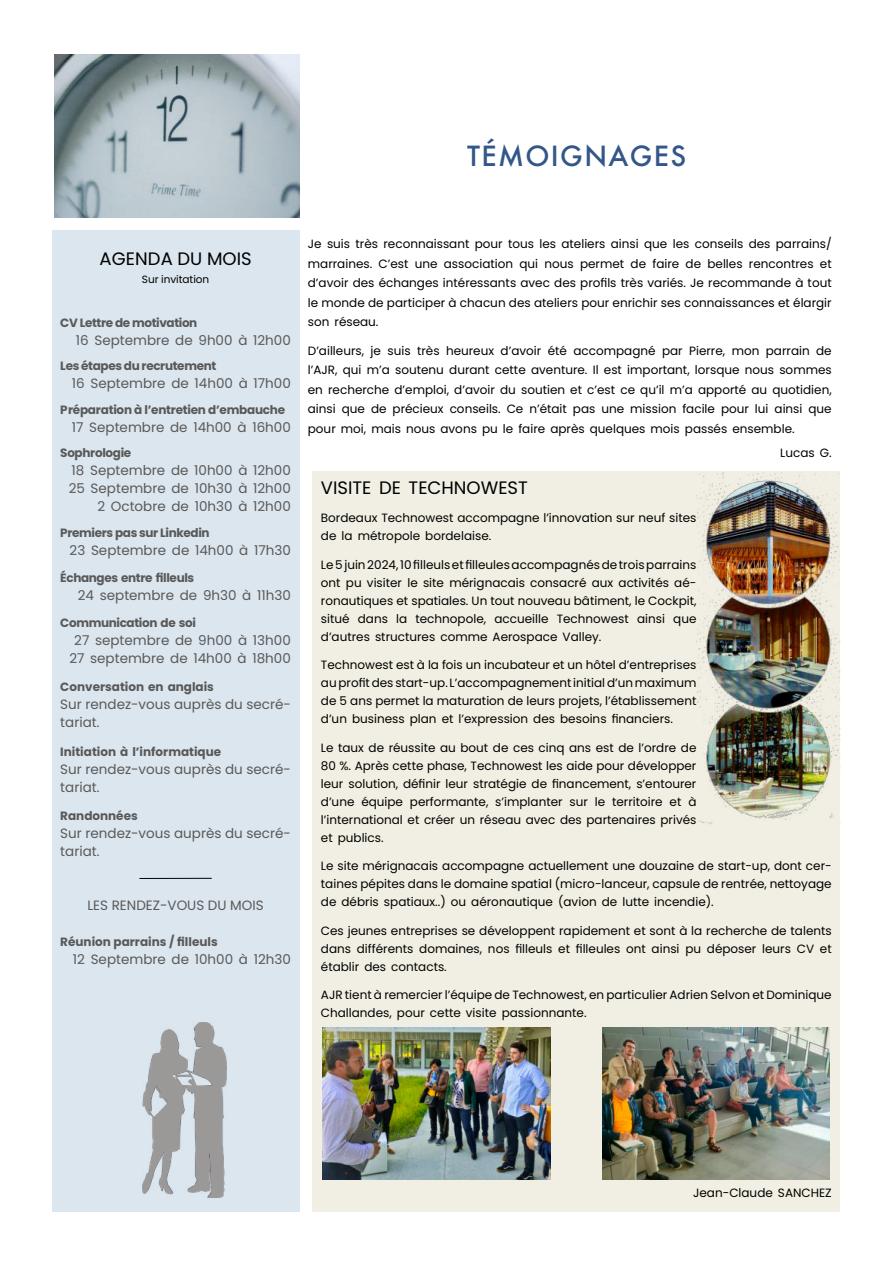
<style>
.page{position:relative;width:893px;height:1263px;background:#fff}
.page>*{position:absolute;margin:0;border:0;box-sizing:border-box;transform-origin:0 0}
.t1{font:500 27px "Futura";letter-spacing:.05em;color:#325788}
.t2{font:18px "Poppins";color:#000}
.t3{font:13.5px/18px "Poppins";color:#5a5958}
.t4{font:13.5px/18px "Poppins";color:#595959;text-align:center}
.t5{font:12px/18px "Poppins";color:#000;text-align:justify}
.t6{font:700 12px "Poppins";letter-spacing:-.03em;color:#595959}
.t7{font:700 12px "Poppins";color:#595959}
.t8{font:10.5px "Poppins";letter-spacing:-.005em;color:#000}
.s1{color:#595959}
.s2{color:#5a5958}
</style>
<div class="page">
<div style="left:52px;top:231px;width:247px;height:981px;background:#dce6ee"></div>
<img style="left:143px;top:1022px;width:84px;height:176px">
<hr style="left:140px;top:878px;width:71px;height:1px;background:#000">
<img style="left:54px;top:54px;width:246px;height:164px">
<div style="left:312px;top:472px;width:528px;height:740px;background:#f1efe3"></div>
<img style="left:602px;top:1027px;width:228px;height:152px">
<img style="left:323px;top:1027px;width:227px;height:152px">
<img style="left:696px;top:472px;width:144px;height:352px">
<h1 class="t1" style="left:467px;top:138px;width:221px">TÉMOIGNAGES</h1>
<h2 class="t2" style="left:99px;top:248px;width:154px">AGENDA DU MOIS</h2>
<p class="t8" style="left:142px;top:273px;width:69px">Sur invitation</p>
<p class="t6" style="left:60px;top:316px;width:139px">CV Lettre de motivation</p>
<p class="t3" style="left:76px;top:331px;width:217px">16 Septembre de 9h00 à 12h00</p>
<p class="t6" style="left:60px;top:359px;width:158px">Les étapes du recrutement</p>
<p class="t3" style="left:72px;top:375px;width:220px">16 Septembre de 14h00 à 17h00</p>
<p class="t6" style="left:60px;top:403px;width:226px">Préparation à l’entretien d’embauche</p>
<p class="t3" style="left:72px;top:418px;width:220px">17 Septembre de 14h00 à 16h00</p>
<p class="t6" style="left:60px;top:446px;width:72px">Sophrologie</p>
<p class="t3" style="left:69px;top:462px;width:224px;text-align:right">18 Septembre de 10h00 à 12h00<br>25 Septembre de 10h30 à 12h00<br>2 Octobre de 10h30 à 12h00</p>
<p class="t6" style="left:60px;top:526px;width:151px">Premiers pas sur Linkedin</p>
<p class="t3" style="left:70px;top:541px;width:223px">23 Septembre de 14h00 à 17h30</p>
<p class="t6" style="left:60px;top:571px;width:135px">Échanges entre filleuls</p>
<p class="t3" style="left:78px;top:586px;width:215px"><span class="s1">24 septembre</span> de 9h30 à 11h30</p>
<p class="t6" style="left:60px;top:616px;width:137px">Communication de soi</p>
<p class="t4" style="left:69px;top:631px;width:223px">27 septembre de 9h00 à 13h00<br>27 septembre d<span class="s2">e 14h00 à 18h00</span></p>
<p class="t7" style="left:60px;top:680px;width:155px">Conversation en anglais</p>
<p class="t3" style="left:60px;top:696px;width:232px">Sur rendez-vous auprès du secré&shy;tariat.</p>
<p class="t7" style="left:60px;top:745px;width:162px">Initiation à l’informatique</p>
<p class="t3" style="left:60px;top:760px;width:232px">Sur rendez-vous auprès du secré&shy;tariat.</p>
<p class="t7" style="left:60px;top:809px;width:79px">Randonnées</p>
<p class="t3" style="left:60px;top:825px;width:232px">Sur rendez-vous auprès du secré&shy;tariat.</p>
<p class="t4" style="left:87px;top:897px;width:178px">LES RENDEZ-VOUS DU MOIS</p>
<p class="t7" style="left:60px;top:935px;width:159px">Réunion parrains / filleuls</p>
<p class="t3" style="left:73px;top:951px;width:219px">12 Septembre de 10h00 à 12h30</p>
<p class="t5" style="left:308px;top:234px;width:525px;line-height:19.5px">Je suis très reconnaissant pour tous les ateliers ainsi que les conseils des parrains/ marraines. C’est une association qui nous permet de faire de belles rencontres et d’avoir des échanges intéressants avec des profils très variés. Je recommande à tout le monde de participer à chacun des ateliers pour enrichir ses connaissances et élargir son réseau.</p>
<p class="t5" style="left:308px;top:341px;width:525px;line-height:19.5px">D’ailleurs, je suis très heureux d’avoir été accompagné par Pierre, mon parrain de l’AJR, qui m’a soutenu durant cette aventure. Il est important, lorsque nous sommes en recherche d’emploi, d’avoir du soutien et c’est ce qu’il m’a apporté au quotidien, ainsi que de précieux conseils. Ce n’était pas une mission facile pour lui ainsi que pour moi, mais nous avons pu le faire après quelques mois passés ensemble.</p>
<p class="t5" style="left:780px;top:443px;width:53px">Lucas G.</p>
<h2 class="t2" style="left:321px;top:477px;width:208px">VISITE DE TECHNOWEST</h2>
<p class="t5" style="left:321px;top:509px;width:377px">Bordeaux Technowest accompagne l’innovation sur neuf sites de la métropole bordelaise.</p>
<p class="t5" style="left:321px;top:555px;width:377px">Le 5 juin 2024, 10 filleuls et filleules accompagnés de trois parrains ont pu visiter le site mérignacais consacré aux activités aé&shy;ronautiques et spatiales. Un tout nouveau bâtiment, le Cockpit, situé dans la technopole, accueille Technowest ainsi que d’autres structures comme Aerospace Valley.</p>
<p class="t5" style="left:321px;top:656px;width:377px">Technowest est à la fois un incubateur et un hôtel d’entreprises au profit des start-up. L’accompagnement initial d’un maximum de 5 ans permet la maturation de leurs projets, l’établissement d’un business plan et l’expression des besoins financiers.</p>
<p class="t5" style="left:321px;top:738px;width:377px">Le taux de réussite au bout de ces cinq ans est de l’ordre de 80 %. Après cette phase, Technowest les aide pour développer leur solution, définir leur stratégie de financement, s’entourer d’une équipe performante, s’implanter sur le territoire et à l’international et créer un réseau avec des partenaires privés et publics.</p>
<p class="t5" style="left:321px;top:857px;width:512px">Le site mérignacais accompagne actuellement une douzaine de start-up, dont cer&shy;taines pépites dans le domaine spatial (micro-lanceur, capsule de rentrée, nettoyage de débris spatiaux..) ou aéronautique (avion de lutte incendie).</p>
<p class="t5" style="left:321px;top:921px;width:512px">Ces jeunes entreprises se développent rapidement et sont à la recherche de talents dans différents domaines, nos filleuls et filleules ont ainsi pu déposer leurs CV et établir des contacts.</p>
<p class="t5" style="left:321px;top:986px;width:512px">AJR tient à remercier l’équipe de Technowest, en particulier Adrien Selvon et Dominique<br>Challandes, pour cette visite passionnante.</p>
<p class="t5" style="left:693px;top:1184px;width:140px">Jean-Claude SANCHEZ</p>
</div>
